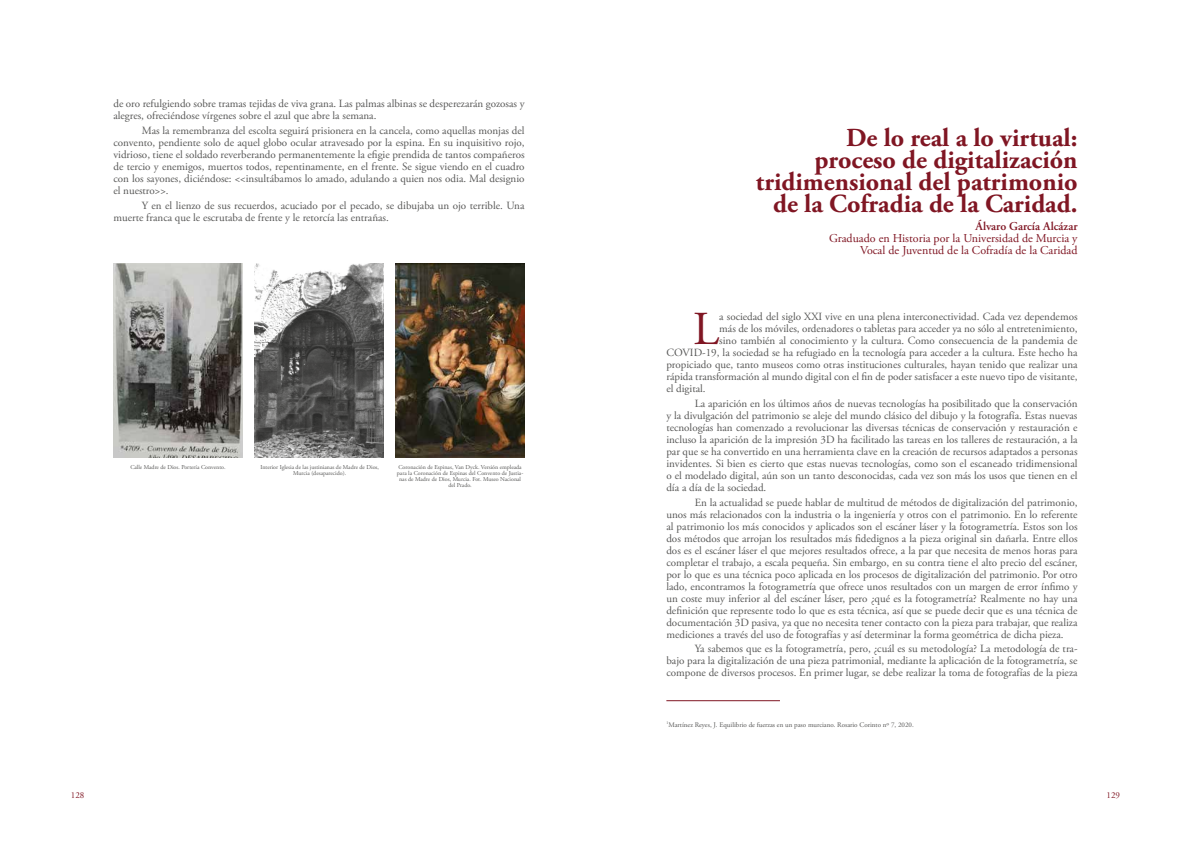
<style>
.page{position:relative;width:1191px;height:842px;background:#fff}
.page>*{position:absolute;margin:0;border:0;box-sizing:border-box;transform-origin:0 0}
.t1{font:47.2px "Adobe Garamond Pro";color:#801623}
.t2{font:700 26px/22px "Adobe Garamond Pro";color:#801623;text-align:right}
.t3{font:12px/12px "Adobe Garamond Pro";color:#801623;text-align:right}
.t4{font:600 12px "Adobe Garamond Pro";color:#801623}
.t5{font:11px/12px "Adobe Garamond Pro";color:#575756;text-align:justify}
.t6{font:9px "Adobe Garamond Pro";color:#801623}
.t7{font:7px "Adobe Garamond Pro";color:#575756}
.t8{font:6px/6px "Adobe Garamond Pro";color:#575756;text-align:center}
</style>
<div class="page">
<img style="left:113px;top:264px;width:129px;height:194px">
<img style="left:254px;top:264px;width:129px;height:194px">
<img style="left:395px;top:264px;width:129px;height:194px">
<hr style="left:666px;top:700px;width:114px;height:1px;background:#801623">
<p class="t5" style="left:113px;top:98px;width:412px">de oro refulgiendo sobre tramas tejidas de viva grana. Las palmas albinas se desperezarán gozosas y alegres, ofreciéndose vírgenes sobre el azul que abre la semana.</p>
<p class="t5" style="left:113px;top:125px;width:413px;text-indent:28px">Mas la remembranza del escolta seguirá prisionera en la cancela, como aquellas monjas del convento, pendiente solo de aquel globo ocular atravesado por la espina. En su inquisitivo rojo, vidrioso, tiene el soldado reverberando permanentemente la efigie prendida de tantos compañeros de tercio y enemigos, muertos todos, repentinamente, en el frente. Se sigue viendo en el cuadro con los sayones, diciéndose: &lt;&lt;insultábamos lo amado, adulando a quien nos odia. Mal designio el nuestro&gt;&gt;.</p>
<p class="t5" style="left:113px;top:200px;width:412px;text-indent:28px">Y en el lienzo de sus recuerdos, acuciado por el pecado, se dibujaba un ojo terrible. Una muerte franca que le escrutaba de frente y le retorcía las entrañas.</p>
<p class="t8" style="left:130px;top:465px;width:97px">Calle Madre de Dios. Portería Convento.</p>
<p class="t8" style="left:260px;top:465px;width:120px">Interior Iglesia de las justinianas de Madre de Dios,<br>Murcia (desaparecido).</p>
<p class="t8" style="left:397px;top:465px;width:128px">Coronación de Espinas, Van Dyck. Versión empleada para la Coronación de Espinas del Convento de Justia&shy;nas de Madre de Dios, Murcia. Fot. Museo Nacional del Prado.</p>
<h2 class="t2" style="left:756px;top:127px;width:323px">De lo real a lo virtual:<br>proceso de digitalización tridimensional del patrimonio de la Cofradia de la Caridad.</h2>
<p class="t4" style="left:975px;top:219px;width:104px">Álvaro García Alcázar</p>
<p class="t3" style="left:829px;top:232px;width:250px">Graduado en Historia por la Universidad de Murcia y<br>Vocal de Juventud de la Cofradía de la Caridad</p>
<h1 class="t1" style="left:693px;top:301px;width:28px">L</h1>
<p class="t5" style="left:719px;top:311px;width:360px">a sociedad del siglo XXI vive en una plena interconectividad. Cada vez dependemos</p>
<p class="t5" style="left:719px;top:323px;width:360px">más de los móviles, ordenadores o tabletas para acceder ya no sólo al entretenimiento,</p>
<p class="t5" style="left:719px;top:335px;width:360px">sino también al conocimiento y la cultura. Como consecuencia de la pandemia de</p>
<p class="t5" style="left:666px;top:347px;width:412px">COVID-19, la sociedad se ha refugiado en la tecnología para acceder a la cultura. Este hecho ha</p>
<p class="t5" style="left:666px;top:359px;width:413px">propiciado que, tanto museos como otras instituciones culturales, hayan tenido que realizar una</p>
<p class="t5" style="left:666px;top:371px;width:413px">rápida transformación al mundo digital con el fin de poder satisfacer a este nuevo tipo de visitante,</p>
<p class="t5" style="left:666px;top:383px;width:41px">el digital.</p>
<p class="t5" style="left:666px;top:398px;width:413px;text-indent:28px">La aparición en los últimos años de nuevas tecnologías ha posibilitado que la conservación y la divulgación del patrimonio se aleje del mundo clásico del dibujo y la fotografía. Estas nuevas tecnologías han comenzado a revolucionar las diversas técnicas de conservación y restauración e incluso la aparición de la impresión 3D ha facilitado las tareas en los talleres de restauración, a la par que se ha convertido en una herramienta clave en la creación de recursos adaptados a personas invidentes. Si bien es cierto que estas nuevas tecnologías, como son el escaneado tridimensional o el modelado digital, aún son un tanto desconocidas, cada vez son más los usos que tienen en el día a día de la sociedad.</p>
<p class="t5" style="left:666px;top:496px;width:413px;text-indent:28px">En la actualidad se puede hablar de multitud de métodos de digitalización del patrimonio, unos más relacionados con la industria o la ingeniería y otros con el patrimonio. En lo referente al patrimonio los más conocidos y aplicados son el escáner láser y la fotogrametría. Estos son los dos métodos que arrojan los resultados más fidedignos a la pieza original sin dañarla. Entre ellos dos es el escáner láser el que mejores resultados ofrece, a la par que necesita de menos horas para completar el trabajo, a escala pequeña. Sin embargo, en su contra tiene el alto precio del escáner, por lo que es una técnica poco aplicada en los procesos de digitalización del patrimonio. Por otro lado, encontramos la fotogrametría que ofrece unos resultados con un margen de error ínfimo y un coste muy inferior al del escáner láser, pero ¿qué es la fotogrametría? Realmente no hay una definición que represente todo lo que es esta técnica, así que se puede decir que es una técnica de documentación 3D pasiva, ya que no necesita tener contacto con la pieza para trabajar, que realiza mediciones a través del uso de fotografías y así determinar la forma geométrica de dicha pieza.</p>
<p class="t5" style="left:666px;top:643px;width:413px;text-indent:28px">Ya sabemos que es la fotogrametría, pero, ¿cuál es su metodología? La metodología de tra&shy;bajo para la digitalización de una pieza patrimonial, mediante la aplicación de la fotogrametría, se compone de diversos procesos. En primer lugar, se debe realizar la toma de fotografías de la pieza</p>
<p class="t7" style="left:666px;top:720px;width:249px"><sup>1</sup>Martínez Reyes, J. Equilibrio de fuerzas en un paso murciano. Rosario Corinto nº 7, 2020.</p>
<p class="t6" style="left:71px;top:789px;width:15px">128</p>
<p class="t6" style="left:1106px;top:789px;width:15px">129</p>
</div>
